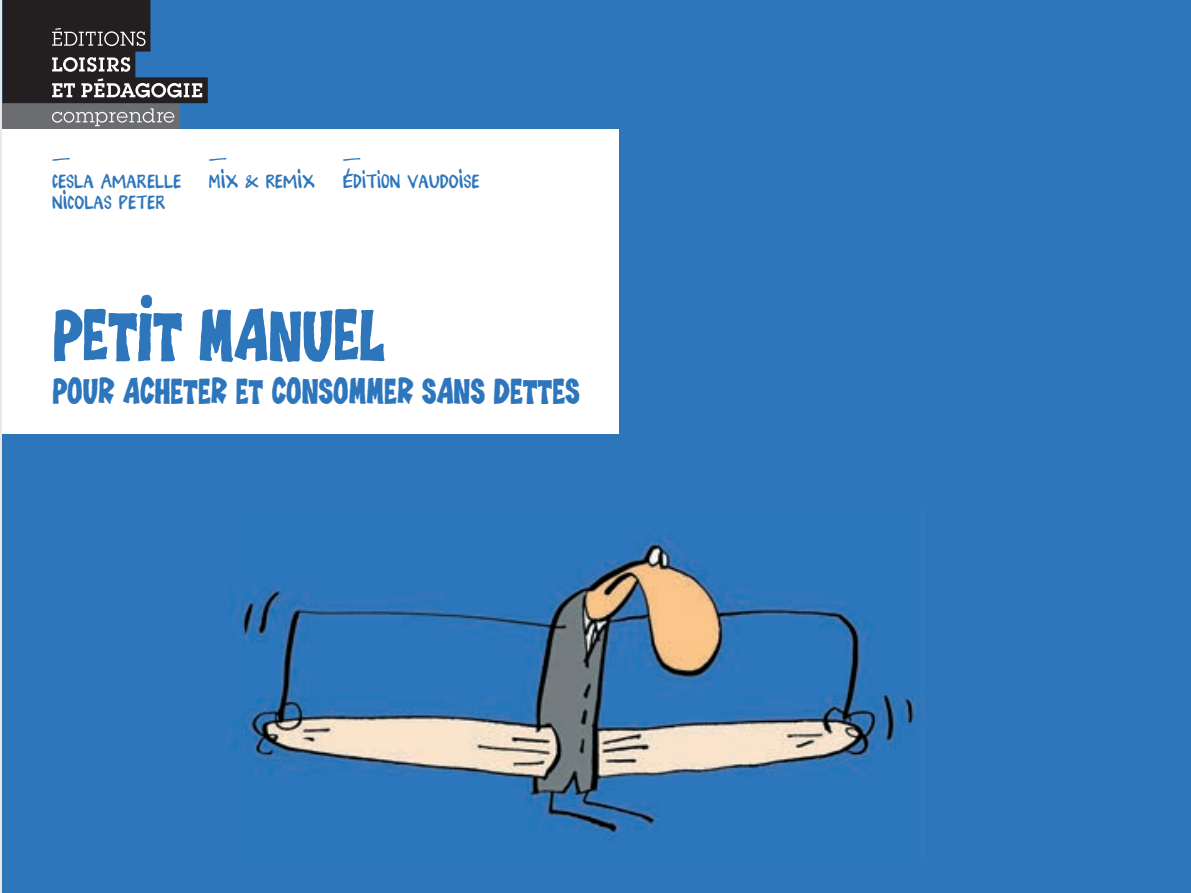
<style>
.page{position:relative;width:1191px;height:893px;background:#2e76bc}
.page>*{position:absolute;margin:0;border:0;box-sizing:border-box;transform-origin:0 0}
.t1{font:68.08px "Mix Remix Big";color:#2e76bc}
.t2{font:35.52px "Mix Remix Big";color:#2e76bc}
.t3{font:20.12px "Mix Remix";color:#2e76bc}
</style>
<div class="page">
<img style="left:228px;top:534px;width:696px;height:303px">
<hr style="left:0;top:0;width:2px;height:893px;background:#eae7e5">
<div style="left:2px;top:129px;width:616px;height:305px;background:#fff"></div>
<div style="left:2px;top:103px;width:178px;height:26px;background:#6c6d70"></div>
<svg style="left:2px;top:0;width:206px;height:126px"></svg>
<p class="t3" style="left:52px;top:146px;width:19px">—</p>
<p class="t3" style="left:209px;top:146px;width:19px">—</p>
<p class="t3" style="left:343px;top:146px;width:19px">—</p>
<p class="t3" style="left:52px;top:167px;width:131px">CESLA AMARELLE</p>
<p class="t3" style="left:209px;top:167px;width:108px">MIX &amp; REMIX</p>
<p class="t3" style="left:343px;top:167px;width:138px">ÉDITION VAUDOISE</p>
<p class="t3" style="left:52px;top:188px;width:115px">NICOLAS PETER</p>
<h1 class="t1" style="left:52px;top:286px;width:334px">PETIT MANUEL</h1>
<h2 class="t2" style="left:52px;top:364px;width:529px">POUR ACHETER ET CONSOMMER SANS DETTES</h2>
</div>
